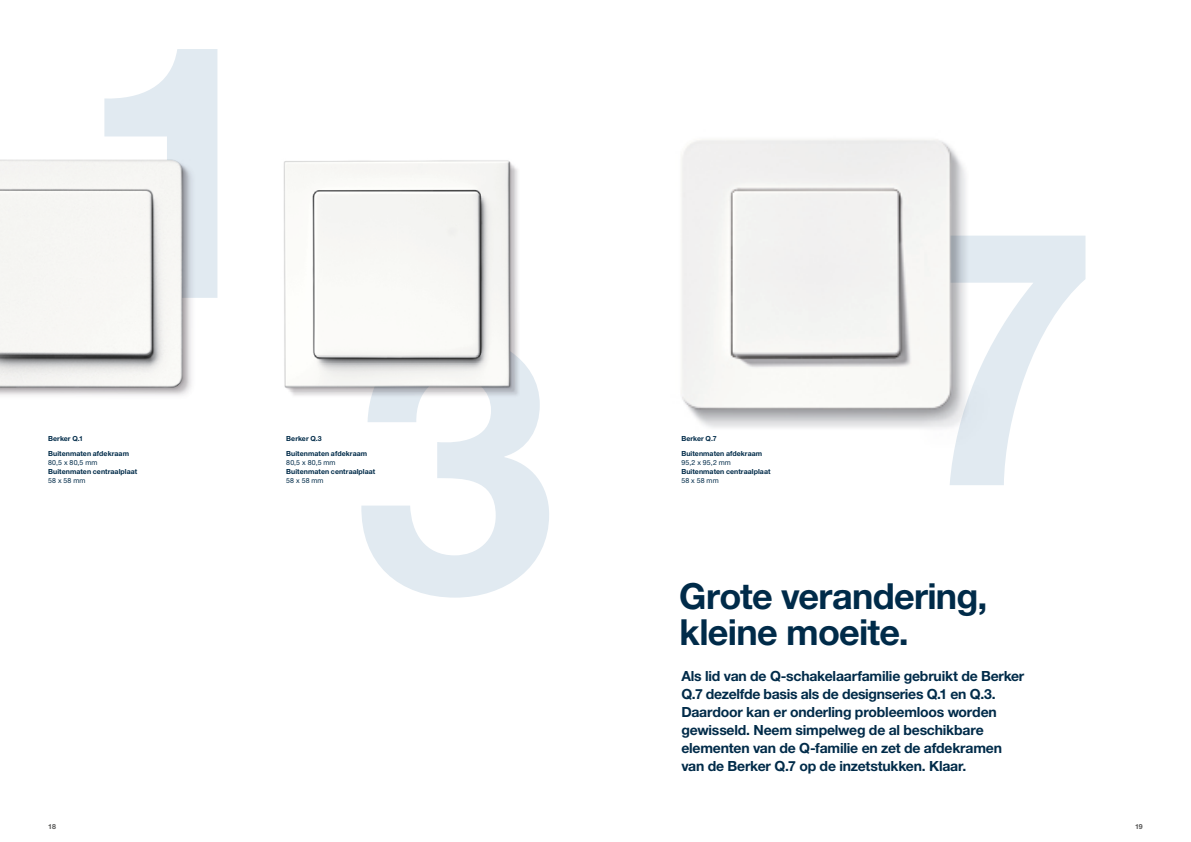
<style>
.page{position:relative;width:1191px;height:842px;background:#fff}
.page>*{position:absolute;margin:0;border:0;box-sizing:border-box;transform-origin:0 0}
.t1{font:700 36px/36px "Helvetica Neue LTW1 G";letter-spacing:-.02em;color:#002b49}
.t2{font:700 14px/18px "Helvetica Neue LTW1 G";letter-spacing:-.015em;color:#002b49}
.t3{font:700 7px/15px "Helvetica Neue LTW1 G";letter-spacing:.01em;color:#002b49}
.t4{font:7px "Helvetica Neue LTW1 G";letter-spacing:.02em;color:#002b49}
.t5{font:700 7px "Helvetica Neue LTW1 G";color:#565655}
</style>
<div class="page">
<img style="left:0;top:159px;width:192px;height:237px">
<img style="left:681px;top:139px;width:311px;height:289px">
<svg style="left:949px;top:236px;width:136px;height:249px"></svg>
<img style="left:283px;top:160px;width:235px;height:236px">
<svg style="left:360px;top:351px;width:189px;height:247px"></svg>
<svg style="left:104px;top:49px;width:113px;height:249px"></svg>
<p class="t3" style="left:48px;top:431px;width:82px">Berker Q.1<br>Buitenmaten afdekraam</p>
<p class="t4" style="left:48px;top:459px;width:51px">80,5 x 80,5 mm</p>
<p class="t3" style="left:48px;top:464px;width:91px">Buitenmaten centraalplaat</p>
<p class="t4" style="left:48px;top:477px;width:39px">58 x 58 mm</p>
<p class="t3" style="left:286px;top:431px;width:82px">Berker Q.3<br>Buitenmaten afdekraam</p>
<p class="t4" style="left:286px;top:459px;width:51px">80,5 x 80,5 mm</p>
<p class="t3" style="left:286px;top:464px;width:91px">Buitenmaten centraalplaat</p>
<p class="t4" style="left:286px;top:477px;width:39px">58 x 58 mm</p>
<p class="t3" style="left:681px;top:431px;width:82px">Berker Q.7<br>Buitenmaten afdekraam</p>
<p class="t4" style="left:681px;top:459px;width:51px">95,2 x 95,2 mm</p>
<p class="t3" style="left:681px;top:464px;width:91px">Buitenmaten centraalplaat</p>
<p class="t4" style="left:681px;top:477px;width:39px">58 x 58 mm</p>
<h1 class="t1" style="left:679px;top:578px;width:310px">Grote verandering, kleine moeite.</h1>
<p class="t2" style="left:681px;top:667px;width:344px">Als lid van de Q-schakelaarfamilie gebruikt de Berker Q.7 dezelfde basis als de designseries Q.1 en Q.3.<br>Daardoor kan er onderling probleemloos worden gewisseld. Neem simpelweg de al beschikbare elementen van de Q-familie en zet de afdekramen van de Berker Q.7 op de inzetstukken. Klaar.</p>
<p class="t5" style="left:48px;top:822px;width:9px">18</p>
<p class="t5" style="left:1135px;top:822px;width:9px">19</p>
</div>
